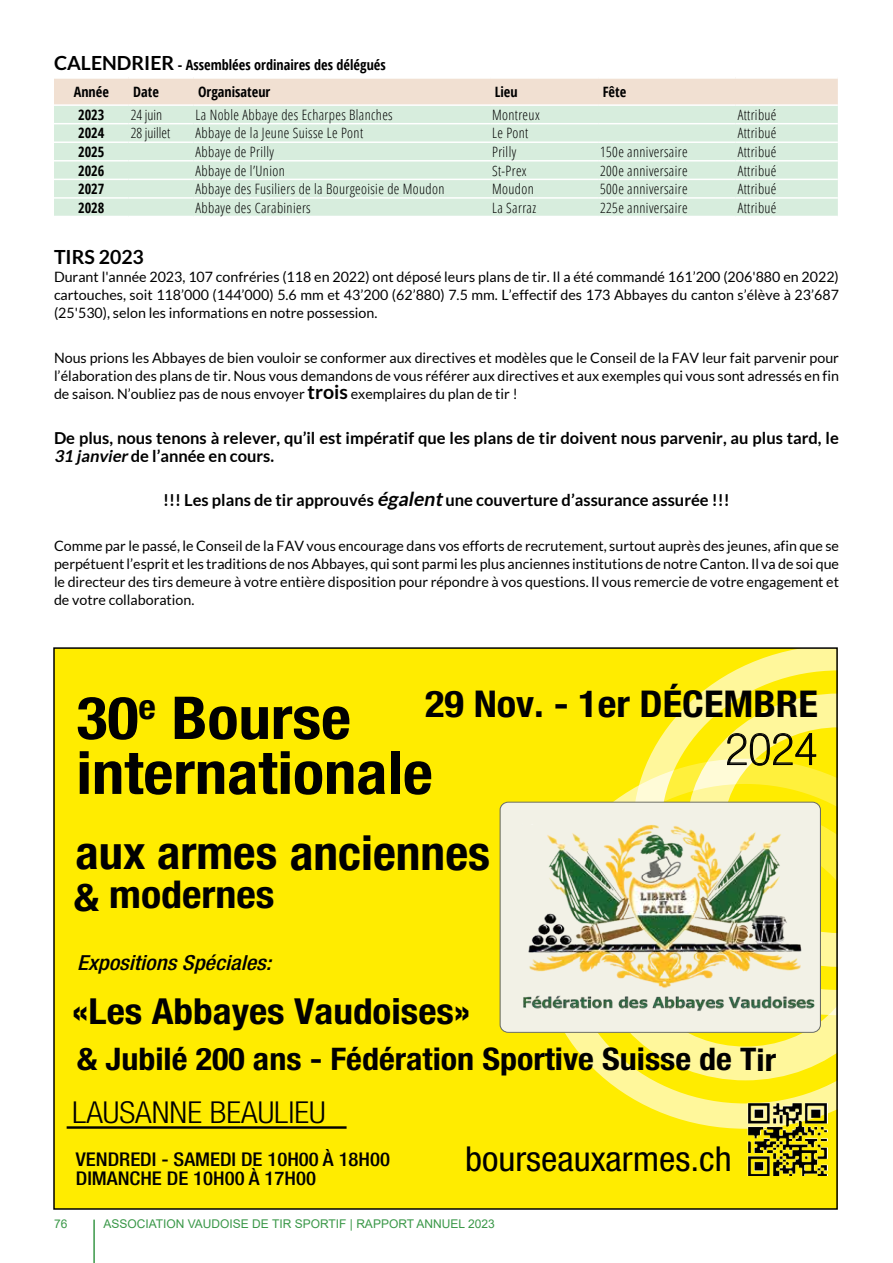
<style>
.page{position:relative;width:893px;height:1263px;background:#fff}
.page>*{position:absolute;margin:0;border:0;box-sizing:border-box;transform-origin:0 0}
.t1{font:700 condensed 59.1px "Helvetica Neue LT Std";color:#000;scale:1.09 1}
.t2{font:700 condensed 48px "Helvetica Neue LT Std";color:#000}
.t3{font:100 condensed 43.8px "Helvetica Neue LT Std";color:#000;scale:1.09 1}
.t4{font:700 condensed 38.4px "Helvetica Neue LT Std";color:#000;scale:1.09 1}
.t5{font:700 condensed 37.05px "Helvetica Neue LT Std";color:#000;scale:1.09 1}
.t6{font:700 condensed 35.85px "Helvetica Neue LT Std";color:#000;scale:1.09 1}
.t7{font:condensed 34.35px "Helvetica Neue LT Std";color:#000;scale:1.07 1}
.t8{font:700 condensed 31.2px "Helvetica Neue LT Std";color:#000;scale:1.09 1}
.t9{font:300 condensed 30.3px "Helvetica Neue LT Std";color:#000;scale:1.09 1}
.t10{font:italic 500 condensed 20.7px "Helvetica Neue LT Std";color:#000;scale:1.09 1}
.t11{font:700 19.5px "Lato";color:#000}
.t12{font:500 condensed 18.9px/18.5px "Helvetica Neue LT Std";color:#000;scale:1.09 1}
.t13{font:700 16.5px/18px "Lato";color:#000}
.t14{font:14.25px/18px "Lato";color:#000;text-align:justify}
.t15{font:300 condensed 14.25px "Open Sans";letter-spacing:.025em;color:#000}
.t16{font:700 condensed 14.25px/26.8px "Open Sans";color:#000}
.t17{font:300 condensed 14.25px "Open Sans";color:#000}
.t18{font:12px "Arial";color:#3a9848}
.s1{font-family:"Lato";font-stretch:normal;font-size:19.5px}
.s2{font-weight:700;font-size:19.5px}
.s3{font-style:italic}
.s4{font-style:italic;font-size:19.5px}
.s5{font-size:46.05px}
</style>
<div class="page">
<hr style="left:93px;top:1219px;width:2px;height:44px;background:#3a9848">
<div style="left:54px;top:79px;width:784px;height:25px;background:#f1e0d2"></div>
<div style="left:54px;top:106px;width:784px;height:110px;background:#d7eddd"></div>
<hr style="left:54px;top:123px;width:75px;height:1px;background:#fff">
<hr style="left:129px;top:123px;width:64px;height:1px;background:#fff">
<hr style="left:193px;top:123px;width:297px;height:1px;background:#fff">
<hr style="left:490px;top:123px;width:108px;height:1px;background:#fff">
<hr style="left:598px;top:123px;width:138px;height:1px;background:#fff">
<hr style="left:736px;top:123px;width:102px;height:1px;background:#fff">
<hr style="left:54px;top:141px;width:75px;height:2px;background:#fff">
<hr style="left:129px;top:141px;width:64px;height:2px;background:#fff">
<hr style="left:193px;top:141px;width:297px;height:2px;background:#fff">
<hr style="left:490px;top:141px;width:108px;height:2px;background:#fff">
<hr style="left:598px;top:141px;width:138px;height:2px;background:#fff">
<hr style="left:736px;top:141px;width:102px;height:2px;background:#fff">
<hr style="left:54px;top:160px;width:75px;height:2px;background:#fff">
<hr style="left:129px;top:160px;width:64px;height:2px;background:#fff">
<hr style="left:193px;top:160px;width:297px;height:2px;background:#fff">
<hr style="left:490px;top:160px;width:108px;height:2px;background:#fff">
<hr style="left:598px;top:160px;width:138px;height:2px;background:#fff">
<hr style="left:736px;top:160px;width:102px;height:2px;background:#fff">
<hr style="left:54px;top:179px;width:75px;height:1px;background:#fff">
<hr style="left:129px;top:179px;width:64px;height:1px;background:#fff">
<hr style="left:193px;top:179px;width:297px;height:1px;background:#fff">
<hr style="left:490px;top:179px;width:108px;height:1px;background:#fff">
<hr style="left:598px;top:179px;width:138px;height:1px;background:#fff">
<hr style="left:736px;top:179px;width:102px;height:1px;background:#fff">
<hr style="left:54px;top:197px;width:75px;height:2px;background:#fff">
<hr style="left:129px;top:197px;width:64px;height:2px;background:#fff">
<hr style="left:193px;top:197px;width:297px;height:2px;background:#fff">
<hr style="left:490px;top:197px;width:108px;height:2px;background:#fff">
<hr style="left:598px;top:197px;width:138px;height:2px;background:#fff">
<hr style="left:736px;top:197px;width:102px;height:2px;background:#fff">
<div style="left:54px;top:648px;width:783px;height:561px;background:#ffec00"></div>
<svg style="left:539px;top:801px;width:296px;height:328px"></svg>
<svg style="left:567px;top:790px;width:268px;height:313px"></svg>
<svg style="left:593px;top:1033px;width:242px;height:47px;fill:#fff79b"></svg>
<svg style="left:736px;top:650px;width:99px;height:20px;fill:#fff79b"></svg>
<svg style="left:701px;top:670px;width:134px;height:23px"></svg>
<hr style="left:67px;top:1126px;width:280px;height:3px;background:#000">
<svg style="left:630px;top:693px;width:205px;height:353px"></svg>
<img style="left:748px;top:1102px;width:79px;height:74px">
<div style="left:500px;top:802px;width:320px;height:230px;background:#f2f1e6;border-radius:8px"></div>
<div style="left:500px;top:802px;width:321px;height:231px;border:1px solid #676a65;border-radius:8px"></div>
<img style="left:521px;top:824px;width:294px;height:208px">
<p class="t16" style="left:74px;top:51px;width:314px;text-indent:-20px"><span class="s1">CALENDRIER</span> - Assemblées ordinaires des délégués<br>Année</p>
<p class="t16" style="left:133px;top:78px;width:27px">Date</p>
<p class="t16" style="left:198px;top:78px;width:74px">Organisateur</p>
<p class="t16" style="left:495px;top:78px;width:24px">Lieu</p>
<p class="t16" style="left:603px;top:78px;width:25px">Fête</p>
<p class="t16" style="left:78px;top:101px;width:28px">2023</p>
<p class="t15" style="left:131px;top:105px;width:33px">24 juin</p>
<p class="t15" style="left:196px;top:105px;width:199px">La Noble Abbaye des Echarpes Blanches</p>
<p class="t15" style="left:492px;top:105px;width:49px">Montreux</p>
<p class="t15" style="left:738px;top:105px;width:40px">Attribué</p>
<p class="t16" style="left:78px;top:119px;width:28px">2024</p>
<p class="t17" style="left:131px;top:124px;width:41px">28 juillet</p>
<p class="t15" style="left:196px;top:124px;width:169px">Abbaye de la Jeune Suisse Le Pont</p>
<p class="t15" style="left:492px;top:124px;width:38px">Le Pont</p>
<p class="t15" style="left:738px;top:124px;width:40px">Attribué</p>
<p class="t16" style="left:78px;top:138px;width:28px">2025</p>
<p class="t15" style="left:196px;top:142px;width:80px">Abbaye de Prilly</p>
<p class="t15" style="left:492px;top:142px;width:26px">Prilly</p>
<p class="t15" style="left:600px;top:142px;width:89px">150e anniversaire</p>
<p class="t15" style="left:738px;top:142px;width:40px">Attribué</p>
<p class="t16" style="left:78px;top:157px;width:28px">2026</p>
<p class="t15" style="left:196px;top:161px;width:91px">Abbaye de l’Union</p>
<p class="t15" style="left:492px;top:161px;width:36px">St-Prex</p>
<p class="t15" style="left:600px;top:161px;width:89px">200e anniversaire</p>
<p class="t15" style="left:738px;top:161px;width:40px">Attribué</p>
<p class="t16" style="left:78px;top:175px;width:28px">2027</p>
<p class="t15" style="left:196px;top:179px;width:250px">Abbaye des Fusiliers de la Bourgeoisie de Moudon</p>
<p class="t15" style="left:492px;top:179px;width:43px">Moudon</p>
<p class="t15" style="left:600px;top:179px;width:89px">500e anniversaire</p>
<p class="t15" style="left:738px;top:179px;width:40px">Attribué</p>
<p class="t16" style="left:78px;top:194px;width:28px">2028</p>
<p class="t15" style="left:196px;top:198px;width:117px">Abbaye des Carabiniers</p>
<p class="t15" style="left:492px;top:198px;width:46px">La Sarraz</p>
<p class="t15" style="left:600px;top:198px;width:89px">225e anniversaire</p>
<p class="t15" style="left:738px;top:198px;width:40px">Attribué</p>
<h3 class="t11" style="left:54px;top:246px;width:91px">TIRS 2023</h3>
<p class="t14" style="left:54px;top:268px;width:786px">Durant l'année 2023, 107 confréries (118 en 2022) ont déposé leurs plans de tir. Il a été commandé 161’200 (206'880 en 2022) cartouches, soit 118’000 (144’000) 5.6 mm et 43’200 (62’880) 7.5 mm. L’effectif des 173 Abbayes du canton s’élève à 23’687 (25'530), selon les informations en notre possession.</p>
<p class="t14" style="left:54px;top:349px;width:786px">Nous prions les Abbayes de bien vouloir se conformer aux directives et modèles que le Conseil de la FAV leur fait parvenir pour l’élaboration des plans de tir. Nous vous demandons de vous référer aux directives et aux exemples qui vous sont adressés en fin de saison. N’oubliez pas de nous envoyer <span class="s2">trois</span> exemplaires du plan de tir !</p>
<p class="t13" style="left:54px;top:428px;width:786px">De plus, nous tenons à relever, qu’il est impératif que les plans de tir doivent nous parvenir, au plus tard, le<br><span class="s3">31 janvier</span> de l’année en cours.</p>
<p class="t13" style="left:163px;top:491px;width:568px">!!! Les plans de tir approuvés <span class="s4">égalent</span> une couverture d’assurance assurée !!!</p>
<p class="t14" style="left:54px;top:536px;width:787px">Comme par le passé, le Conseil de la FAV vous encourage dans vos efforts de recrutement, surtout auprès des jeunes, afin que se perpétuent l’esprit et les traditions de nos Abbayes, qui sont parmi les plus anciennes institutions de notre Canton. Il va de soi que le directeur des tirs demeure à votre entière disposition pour répondre à vos questions. Il vous remercie de votre engagement et de votre collaboration.</p>
<h3 class="t5" style="left:425px;top:682px;width:362px">29 Nov. - 1er DÉCEMBRE</h3>
<h3 class="t3" style="left:725px;top:724px;width:86px">2024</h3>
<h1 class="t1" style="left:76px;top:682px;width:253px">30<sup>e</sup> Bourse</h1>
<h1 class="t1" style="left:76px;top:737px;width:329px">internationale</h1>
<h2 class="t2" style="left:75px;top:824px;width:416px"><span class="s5">aux armes</span> anciennes</h2>
<h3 class="t4" style="left:74px;top:871px;width:185px">&amp; modernes</h3>
<h3 class="t10" style="left:77px;top:951px;width:180px">Expositions Spéciales:</h3>
<h3 class="t6" style="left:72px;top:989px;width:367px">«Les Abbayes Vaudoises»</h3>
<h3 class="t8" style="left:77px;top:1040px;width:643px">&amp; Jubilé 200 ans - Fédération Sportive Suisse de Tir</h3>
<h3 class="t9" style="left:72px;top:1095px;width:234px">LAUSANNE BEAULIEU</h3>
<h3 class="t12" style="left:76px;top:1150px;width:290px">VENDREDI - SAMEDI DE 10H00 À 18H00<br>DIMANCHE DE 10H00 À 17H00</h3>
<h3 class="t7" style="left:465px;top:1139px;width:251px">bourseauxarmes.ch</h3>
<p class="t18" style="left:54px;top:1216px;width:15px">76</p>
<p class="t18" style="left:103px;top:1216px;width:393px">ASSOCIATION VAUDOISE DE TIR SPORTIF | RAPPORT ANNUEL 2023</p>
</div>
